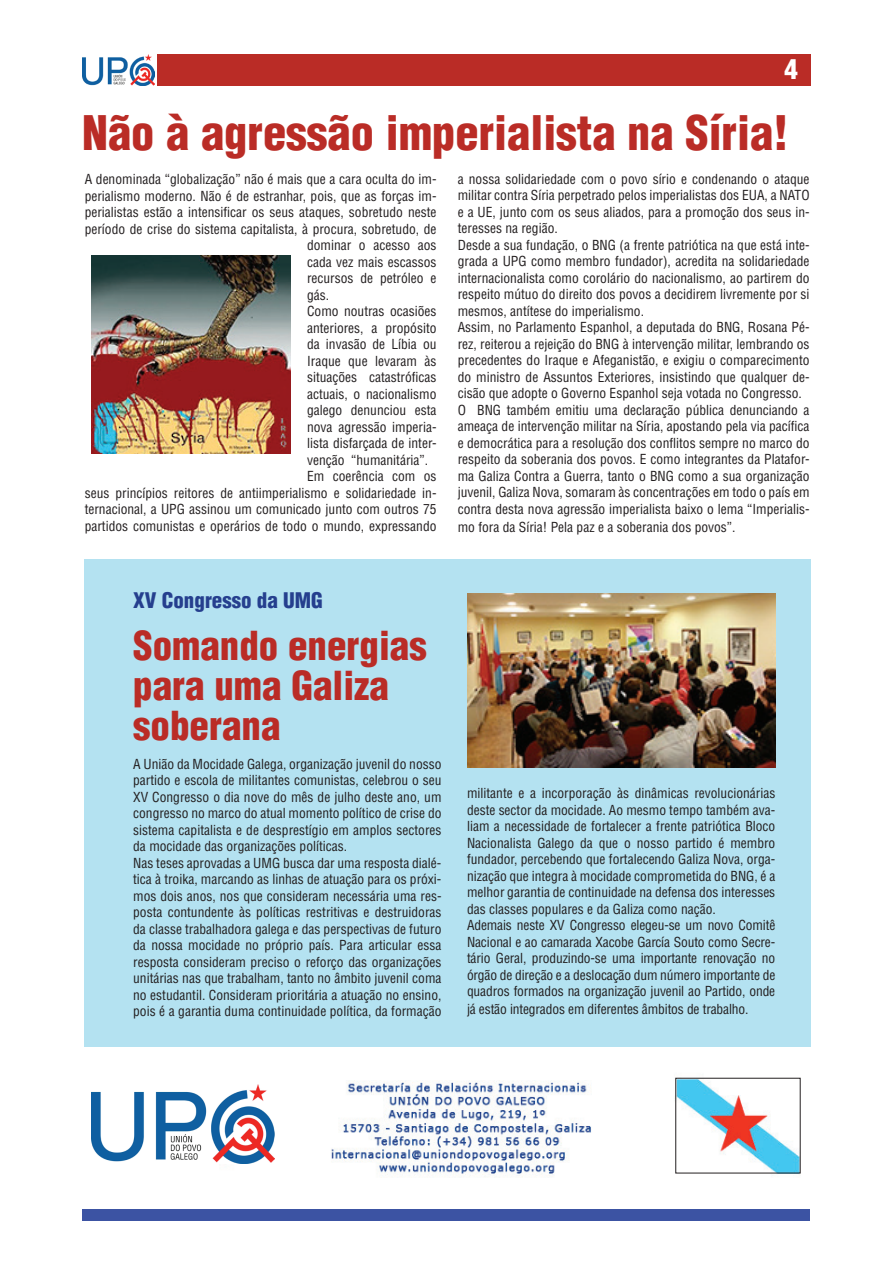
<style>
.page{position:relative;width:893px;height:1263px;background:#fff}
.page>*{position:absolute;margin:0;border:0;box-sizing:border-box;transform-origin:0 0}
.t1{font:900 condensed 46.5px "Helvetica LT Std";color:#ba2c26}
.t2{font:900 condensed 39px/40.5px "Helvetica LT Std";color:#ba2c26}
.t3{font:900 condensed 27px "Helvetica LT Std";color:#fff}
.t4{font:900 condensed 21px "Helvetica LT Std";color:#253f8e}
.t5{font:condensed 13.5px/16.5px "Helvetica LT Std";color:#231f20}
</style>
<div class="page">
<div style="left:82px;top:54px;width:729px;height:31px;background:#ba2c26"></div>
<div style="left:85px;top:559px;width:726px;height:488px;background:#b4e2f1"></div>
<img style="left:257px;top:1077px;width:544px;height:101px">
<img style="left:91px;top:1085px;width:184px;height:79px">
<svg style="left:154px;top:54px;width:3px;height:31px"></svg>
<img style="left:82px;top:54px;width:72px;height:31px">
<img style="left:467px;top:593px;width:308px;height:174px">
<div style="left:82px;top:1209px;width:728px;height:11px;background:#3c53a3"></div>
<img style="left:91px;top:255px;width:199px;height:198px">
<h3 class="t3" style="left:784px;top:52px;width:15px">4</h3>
<h1 class="t1" style="left:82px;top:103px;width:708px">Não à agressão imperialista na Síria!</h1>
<p class="t5" style="left:85px;top:171px;width:353px">A denominada “globalização” não é mais que a cara oculta do im-</p>
<p class="t5" style="left:85px;top:187px;width:353px">perialismo moderno. Não é de estranhar, pois, que as forças im-</p>
<p class="t5" style="left:85px;top:204px;width:353px">perialistas estão a intensificar os seus ataques, sobretudo neste</p>
<p class="t5" style="left:85px;top:220px;width:353px">período de crise do sistema capitalista, à procura, sobretudo, de</p>
<p class="t5" style="left:307px;top:237px;width:131px">dominar o acesso aos</p>
<p class="t5" style="left:307px;top:253px;width:131px">cada vez mais escassos</p>
<p class="t5" style="left:307px;top:270px;width:131px">recursos de petróleo e</p>
<p class="t5" style="left:307px;top:286px;width:24px">gás.</p>
<p class="t5" style="left:307px;top:303px;width:131px">Como noutras ocasiões</p>
<p class="t5" style="left:307px;top:319px;width:131px">anteriores, a propósito</p>
<p class="t5" style="left:307px;top:336px;width:131px">da invasão de Líbia ou</p>
<p class="t5" style="left:307px;top:352px;width:131px">Iraque que levaram às</p>
<p class="t5" style="left:307px;top:369px;width:131px">situações catastróficas</p>
<p class="t5" style="left:307px;top:385px;width:131px">actuais, o nacionalismo</p>
<p class="t5" style="left:307px;top:402px;width:131px">galego denunciou esta</p>
<p class="t5" style="left:307px;top:418px;width:131px">nova agressão imperia-</p>
<p class="t5" style="left:307px;top:435px;width:131px">lista disfarçada de inter-</p>
<p class="t5" style="left:307px;top:451px;width:123px">venção “humanitária”.</p>
<p class="t5" style="left:307px;top:468px;width:131px">Em coerência com os</p>
<p class="t5" style="left:85px;top:484px;width:353px">seus princípios reitores de antiimperialismo e solidariedade in-</p>
<p class="t5" style="left:85px;top:501px;width:353px">ternacional, a UPG assinou um comunicado junto com outros 75</p>
<p class="t5" style="left:85px;top:517px;width:353px">partidos comunistas e operários de todo o mundo, expressando</p>
<p class="t5" style="left:458px;top:171px;width:353px">a nossa solidariedade com o povo sírio e condenando o ataque militar contra Síria perpetrado pelos imperialistas dos EUA, a NATO e a UE, junto com os seus aliados, para a promoção dos seus in&shy;teresses na região.<br>Desde a sua fundação, o BNG (a frente patriótica na que está inte&shy;grada a UPG como membro fundador), acredita na solidariedade internacionalista como corolário do nacionalismo, ao partirem do respeito mútuo do direito dos povos a decidirem livremente por si mesmos, antítese do imperialismo.<br>Assim, no Parlamento Espanhol, a deputada do BNG, Rosana Pé&shy;rez, reiterou a rejeição do BNG à intervenção militar, lembrando os precedentes do Iraque e Afeganistão, e exigiu o comparecimento do ministro de Assuntos Exteriores, insistindo que qualquer de&shy;cisão que adopte o Governo Espanhol seja votada no Congresso.<br>O BNG também emitiu uma declaração pública denunciando a ameaça de intervenção militar na Síria, apostando pela via pacífica e democrática para a resolução dos conflitos sempre no marco do respeito da soberania dos povos. E como integrantes da Platafor&shy;ma Galiza Contra a Guerra, tanto o BNG como a sua organização juvenil, Galiza Nova, somaram às concentrações em todo o país em contra desta nova agressão imperialista baixo o lema “Imperialis-</p>
<p class="t5" style="left:458px;top:519px;width:279px">mo fora da Síria! Pela paz e a soberania dos povos”.</p>
<h3 class="t4" style="left:133px;top:587px;width:191px">XV Congresso da UMG</h3>
<h2 class="t2" style="left:133px;top:625px;width:295px">Somando energias para uma Galiza soberana</h2>
<p class="t5" style="left:133px;top:755px;width:310px">A União da Mocidade Galega, organização juvenil do nosso partido e escola de militantes comunistas, celebrou o seu XV Congresso o dia nove do mês de julho deste ano, um congresso no marco do atual momento político de crise do sistema capitalista e de desprestígio em amplos sectores da mocidade das organizações políticas.<br>Nas teses aprovadas a UMG busca dar uma resposta dialé&shy;tica à troika, marcando as linhas de atuação para os próxi&shy;mos dois anos, nos que consideram necessária uma res&shy;posta contundente às políticas restritivas e destruidoras da classe trabalhadora galega e das perspectivas de futuro da nossa mocidade no próprio país. Para articular essa resposta consideram preciso o reforço das organizações unitárias nas que trabalham, tanto no âmbito juvenil coma no estudantil. Consideram prioritária a atuação no ensino, pois é a garantia duma continuidade política, da formação</p>
<p class="t5" style="left:467px;top:785px;width:310px">militante e a incorporação às dinâmicas revolucionárias deste sector da mocidade. Ao mesmo tempo também ava&shy;liam a necessidade de fortalecer a frente patriótica Bloco Nacionalista Galego da que o nosso partido é membro fundador, percebendo que fortalecendo Galiza Nova, orga&shy;nização que integra à mocidade comprometida do BNG, é a melhor garantia de continuidade na defensa dos interesses das classes populares e da Galiza como nação.<br>Ademais neste XV Congresso elegeu-se um novo Comitê Nacional e ao camarada Xacobe García Souto como Secre&shy;tário Geral, produzindo-se uma importante renovação no órgão de direção e a deslocação dum número importante de quadros formados na organização juvenil ao Partido, onde</p>
<p class="t5" style="left:467px;top:1001px;width:283px">já estão integrados em diferentes âmbitos de trabalho.</p>
</div>
